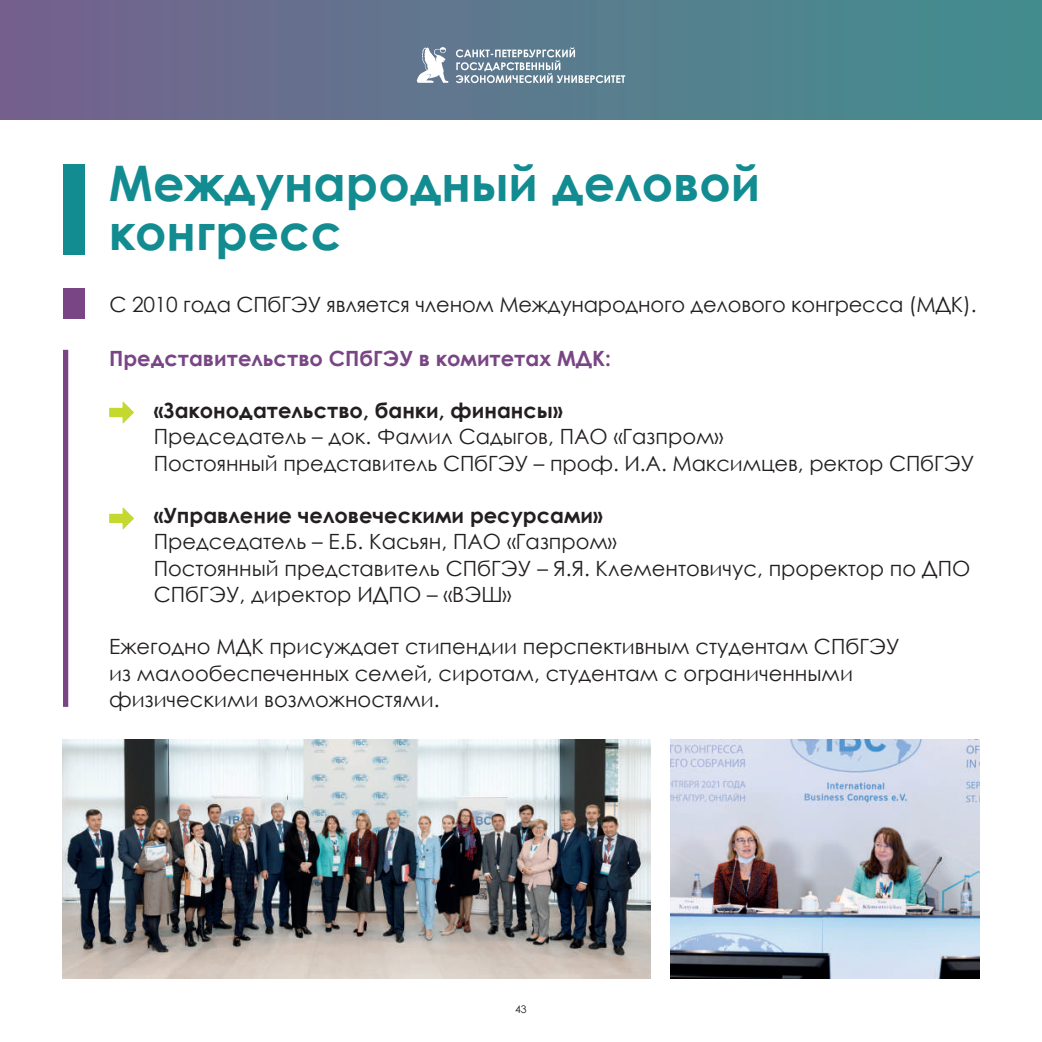
<style>
.page{position:relative;width:1042px;height:1042px;background:#fff}
.page>*{position:absolute;margin:0;border:0;box-sizing:border-box;transform-origin:0 0}
.t1{font:700 49px/49px "Century Gothic";color:#128c91}
.t2{font:21px/26.2px "Century Gothic";color:#231f20}
.t3{font:700 21px "Century Gothic";color:#231f20}
.t4{font:700 21px "Century Gothic";color:#794584}
.t5{font:10.5px "Century Gothic";color:#231f20}
</style>
<div class="page">
<div style="left:63px;top:164px;width:22px;height:90px;background:#128c91"></div>
<div style="left:63px;top:289px;width:22px;height:30px;background:#794584"></div>
<div style="left:63px;top:350px;width:5px;height:357px;background:#794584"></div>
<svg style="left:109px;top:402px;width:25px;height:21px"></svg>
<svg style="left:109px;top:507px;width:25px;height:22px"></svg>
<img style="left:63px;top:739px;width:587px;height:240px">
<img style="left:671px;top:739px;width:308px;height:240px">
<div style="left:0;top:0;width:1042px;height:119px;background:linear-gradient(to right,#76628e,#428f8e)"></div>
<svg style="left:456px;top:48px;width:169px;height:35px;background:#8099a8"></svg>
<svg style="left:417px;top:47px;width:32px;height:36px"></svg>
<h1 class="t1" style="left:109px;top:156px;width:653px">Международный деловой конгресс</h1>
<p class="t2" style="left:110px;top:291px;width:868px">С 2010 года СПбГЭУ является членом Международного делового конгресса (МДК).</p>
<p class="t4" style="left:109px;top:342px;width:503px">Представительство СПбГЭУ в комитетах МДК:</p>
<p class="t3" style="left:154px;top:394px;width:410px">«Законодательство, банки, финансы»</p>
<p class="t2" style="left:154px;top:423px;width:822px">Председатель – док. Фамил Садыгов, ПАО «Газпром»<br>Постоянный представитель СПбГЭУ – проф. И.А. Максимцев, ректор СПбГЭУ</p>
<p class="t3" style="left:154px;top:499px;width:450px">«Управление человеческими ресурсами»</p>
<p class="t2" style="left:154px;top:528px;width:818px">Председатель – Е.Б. Касьян, ПАО «Газпром»<br>Постоянный представитель СПбГЭУ – Я.Я. Клементовичус, проректор по ДПО<br>СПбГЭУ, директор ИДПО – «ВЭШ»</p>
<p class="t2" style="left:109px;top:633px;width:792px">Ежегодно МДК присуждает стипендии перспективным студентам СПбГЭУ из малообеспеченных семей, сиротам, студентам с ограниченными физическими возможностями.</p>
<p class="t5" style="left:515px;top:1002px;width:13px">43</p>
</div>
